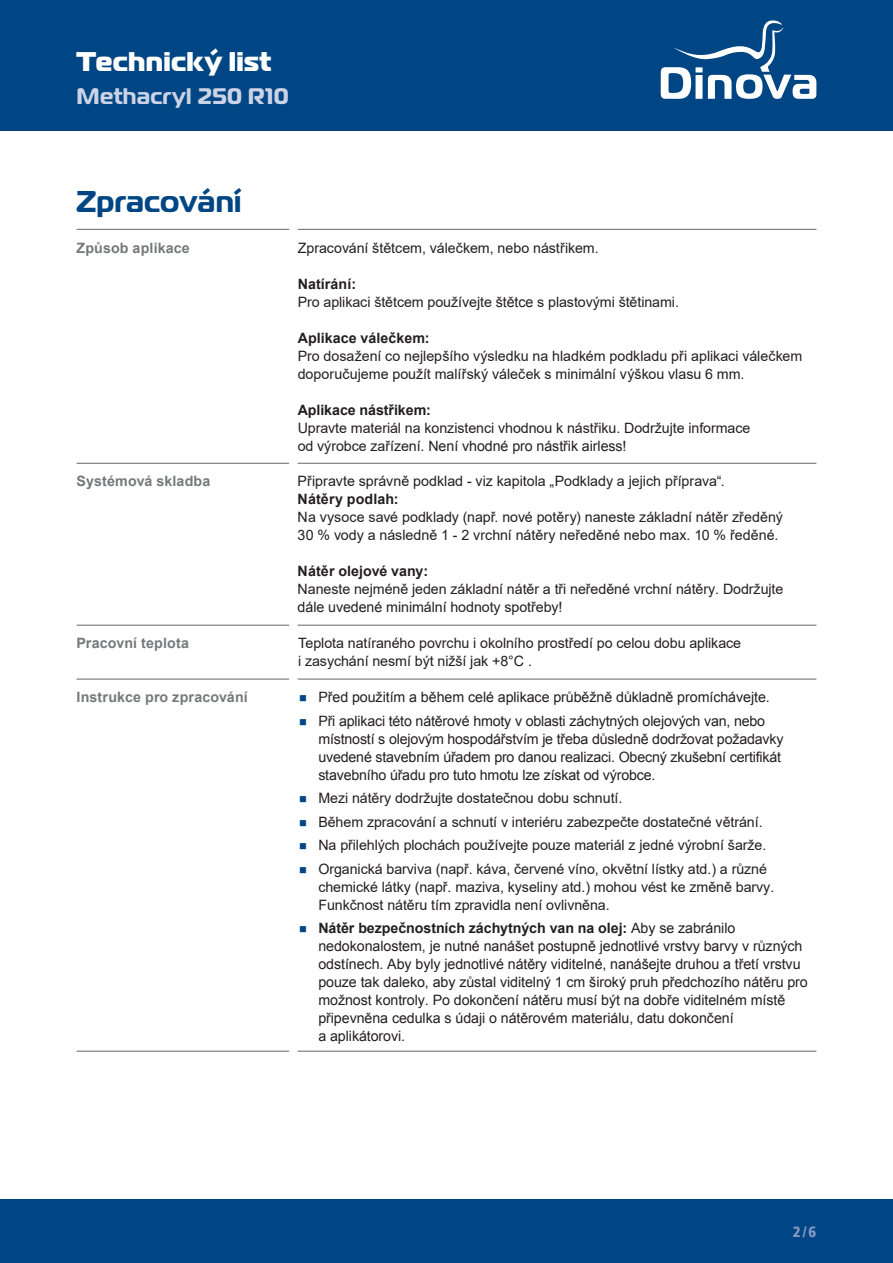
<style>
.page{position:relative;width:893px;height:1263px;background:#fff}
.page>*{position:absolute;margin:0;border:0;box-sizing:border-box;transform-origin:0 0}
.CB_AF_Kapitel_Ueberschrift{font:700 30px "Magistral";letter-spacing:.005em;color:#004684}
.CB_AF_Kopf_TM{font:800 27px "Magistral";letter-spacing:.01em;color:#fff}
.CB_AF_Kopf_Produktname_klein{font:700 22.5px "Magistral";letter-spacing:.015em;color:#cbd3e6}
.t1{font:900 condensed 15px "Frutiger LT";color:#869bc3}
.CB_AF_Text_Standard{font:14.25px/18px "Arial";letter-spacing:-.005em;color:#231f20}
.t2{font:14.25px/18px "Arial";letter-spacing:-.005em;color:#231f20}
.CB_AF_Abschnitt_Ueberschrift{font:700 14.25px "Arial";letter-spacing:.01em;color:#76787b}
.s1{font-weight:700}
.s2{font-style:inherit}
</style>
<div class="page">
<div style="left:0;top:0;width:893px;height:131px;background:#004684"></div>
<svg style="left:661px;top:20px;width:155px;height:79px"></svg>
<div style="left:0;top:1199px;width:893px;height:64px;background:#004684"></div>
<hr style="left:77px;top:229px;width:212px;height:1px;background:#76787b">
<hr style="left:298px;top:229px;width:518px;height:1px;background:#76787b">
<hr style="left:77px;top:463px;width:212px;height:1px;background:#76787b">
<hr style="left:298px;top:463px;width:518px;height:1px;background:#76787b">
<hr style="left:77px;top:625px;width:212px;height:1px;background:#76787b">
<hr style="left:298px;top:625px;width:518px;height:1px;background:#76787b">
<hr style="left:77px;top:678px;width:212px;height:2px;background:#76787b">
<hr style="left:298px;top:678px;width:518px;height:2px;background:#76787b">
<hr style="left:77px;top:1050px;width:212px;height:2px;background:#76787b">
<hr style="left:298px;top:1050px;width:518px;height:2px;background:#76787b">
<p class="CB_AF_Kopf_TM" style="left:77px;top:43px;width:196px">Technický list</p>
<p class="CB_AF_Kopf_Produktname_klein" style="left:77px;top:81px;width:214px">Methacryl 250 R10</p>
<p class="CB_AF_Kapitel_Ueberschrift" style="left:77px;top:182px;width:166px">Zpracování</p>
<p class="CB_AF_Abschnitt_Ueberschrift" style="left:77px;top:237px;width:115px">Způsob aplikace</p>
<p class="CB_AF_Text_Standard" style="left:298px;top:238px;width:303px">Zpracování štětcem, válečkem, nebo nástřikem.</p>
<p class="CB_AF_Text_Standard" style="left:298px;top:274px;width:383px"><span class="s1">Natírání:<br></span>Pro aplikaci štětcem používejte <span class="s2">štětce</span> s plastovými štětinami.</p>
<p class="CB_AF_Text_Standard" style="left:298px;top:328px;width:506px"><span class="s1">Aplikace válečkem:<br></span>Pro dosažení co nejlepšího výsledku na hladkém podkladu při aplikaci válečkem doporučujeme použít malířský váleček s minimální výškou vlasu 6 mm.</p>
<p class="CB_AF_Text_Standard" style="left:298px;top:400px;width:454px"><span class="s1">Aplikace nástřikem:<br></span>Upravte materiál na konzistenci vhodnou k nástřiku. Dodržujte informace od výrobce zařízení. <span class="s2">Není vhodné pro nástřik airless!</span></p>
<p class="CB_AF_Abschnitt_Ueberschrift" style="left:77px;top:471px;width:135px">Systémová skladba</p>
<p class="CB_AF_Text_Standard" style="left:298px;top:472px;width:487px">Připravte správně podklad - viz kapitola „Podklady a jejich příprava“.<br><span class="s1">Nátěry podlah:<br></span>Na vysoce savé podklady (např. nové potěry) naneste základní nátěr zředěný 30 % vody a následně 1 - 2 vrchní nátěry neředěné nebo max. 10 % ředěné.</p>
<p class="CB_AF_Text_Standard" style="left:298px;top:562px;width:487px"><span class="s1">Nátěr olejové vany:<br></span>Naneste nejméně jeden základní nátěr a tři neředěné vrchní nátěry. Dodržujte <span class="s2">dále uvedené</span> minimální hodnoty spotřeby<span class="s2">!</span></p>
<p class="CB_AF_Abschnitt_Ueberschrift" style="left:77px;top:633px;width:114px">Pracovní teplota</p>
<p class="CB_AF_Text_Standard" style="left:298px;top:634px;width:445px">Teplota natíraného povrchu i okolního prostředí po celou dobu aplikace i zasychání nesmí být nižší jak +8°C .</p>
<p class="CB_AF_Abschnitt_Ueberschrift" style="left:77px;top:687px;width:173px">Instrukce pro zpracování</p>
<p class="t2" style="left:318px;top:685px;width:453px;line-height:23.5px">Před použitím a během celé aplikace průběžně důkladně promíchávejte.<br>Při aplikaci této nátěrové hmoty v oblasti záchytných olejových van, nebo</p>
<p class="t2" style="left:318px;top:730px;width:467px">místností s olejovým hospodářstvím je třeba důsledně dodržovat požadavky uvedené stavebním úřadem pro danou realizaci. Obecný zkušební certifikát stavebního úřadu pro tuto hmotu lze získat od výrobce.</p>
<p class="CB_AF_Text_Standard" style="left:318px;top:786px;width:450px;line-height:23.5px">Mezi nátěry dodržujte dostatečnou dobu schnutí.<br>Během zpracování a schnutí v interiéru zabezpečte dostatečné větrání.<br>Na přilehlých plochách používejte pouze materiál z jedné výrob<span class="s2">ní</span> šarže.<br>Organická barviva (např. káva, červené víno, okvětní lístky atd.) a různé</p>
<p class="CB_AF_Text_Standard" style="left:318px;top:877px;width:457px">chemické látky (např. maziva, kyseliny atd.) mohou vést ke změně barvy.<br>Funkčnost nátěru tím zpravidla není ovlivněna.</p>
<p class="t2" style="left:318px;top:919px;width:491px"><span class="s1">Nátěr bezpečnostních záchytných van na olej:</span> Aby se zabránilo nedokonalostem, je nutné nanášet postupně jednotlivé vrstvy barvy v různých odstínech. Aby byly jednotlivé nátěry viditelné, nanášejte druhou a třetí vrstvu pouze tak daleko, aby zůstal viditelný 1 cm široký pruh předchozího nátěru pro možnost kontroly. Po dokončení nátěru musí být na dobře viditelném místě připevněna cedulka s údaji o nátěrovém materiálu, datu dokončení<br>a aplikátorovi.</p>
<p class="t1" style="left:793px;top:1222px;width:25px">2/6</p>
</div>
